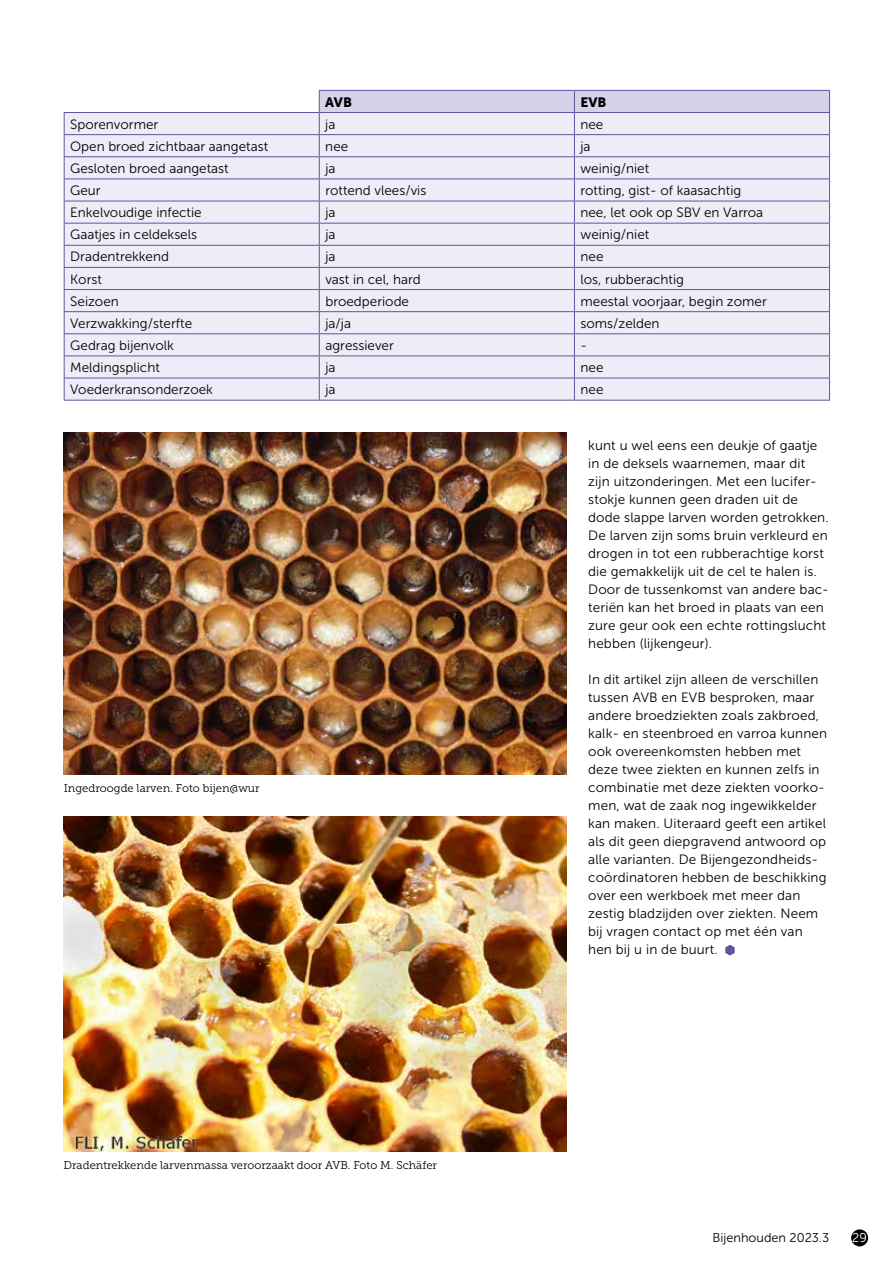
<style>
.page{position:relative;width:893px;height:1263px;background:#fff}
.page>*{position:absolute;margin:0;border:0;box-sizing:border-box;transform-origin:0 0}
.t1{font:13.5px/18px "Museo Sans 300";letter-spacing:.01em;color:#000}
.t2{font:13.5px "Museo Sans 900";color:#000}
.t3{font:12.75px "Museo Sans 300";color:#000}
.t4{font:12.75px "Museo Sans 300";color:#fff}
.t5{font:11.25px "Museo Slab 300";color:#000}
</style>
<div class="page">
<div style="left:65px;top:113px;width:254px;height:287px;background:#eeedf7"></div>
<hr style="left:64px;top:112px;width:255px;height:1px;background:#5e55a1">
<hr style="left:64px;top:134px;width:255px;height:1px;background:#5e55a1">
<hr style="left:64px;top:156px;width:255px;height:1px;background:#5e55a1">
<hr style="left:64px;top:179px;width:255px;height:1px;background:#5e55a1">
<hr style="left:64px;top:201px;width:255px;height:1px;background:#5e55a1">
<hr style="left:64px;top:223px;width:255px;height:1px;background:#5e55a1">
<hr style="left:64px;top:245px;width:255px;height:1px;background:#5e55a1">
<hr style="left:64px;top:267px;width:255px;height:1px;background:#5e55a1">
<hr style="left:64px;top:289px;width:255px;height:1px;background:#5e55a1">
<hr style="left:64px;top:311px;width:255px;height:1px;background:#5e55a1">
<hr style="left:64px;top:333px;width:255px;height:1px;background:#5e55a1">
<hr style="left:64px;top:356px;width:255px;height:1px;background:#5e55a1">
<hr style="left:64px;top:378px;width:255px;height:1px;background:#5e55a1">
<svg style="left:64px;top:113px;width:1px;height:287px"></svg>
<svg style="left:319px;top:90px;width:511px;height:310px;background:#e4e3f1"></svg>
<hr style="left:64px;top:400px;width:255px;height:1px;background:#5e55a1">
<hr style="left:319px;top:400px;width:255px;height:1px;background:#5e55a1">
<hr style="left:574px;top:400px;width:256px;height:1px;background:#5e55a1">
<img style="left:63px;top:817px;width:504px;height:335px">
<img style="left:64px;top:432px;width:503px;height:342px">
<svg style="left:725px;top:945px;width:10px;height:10px"></svg>
<div style="left:851px;top:1229px;width:17px;height:17px;background:#000;border-radius:50%"></div>
<p class="t2" style="left:325px;top:94px;width:28px">AVB</p>
<p class="t2" style="left:580px;top:94px;width:27px">EVB</p>
<p class="t1" style="left:70px;top:115px;width:90px">Sporenvormer</p>
<p class="t1" style="left:325px;top:115px;width:12px">ja</p>
<p class="t1" style="left:580px;top:115px;width:24px">nee</p>
<p class="t1" style="left:70px;top:137px;width:200px">Open broed zichtbaar aangetast</p>
<p class="t1" style="left:325px;top:137px;width:24px">nee</p>
<p class="t1" style="left:580px;top:137px;width:12px">ja</p>
<p class="t1" style="left:70px;top:159px;width:160px">Gesloten broed aangetast</p>
<p class="t1" style="left:325px;top:159px;width:12px">ja</p>
<p class="t1" style="left:580px;top:159px;width:70px">weinig/niet</p>
<p class="t1" style="left:70px;top:181px;width:32px">Geur</p>
<p class="t1" style="left:325px;top:181px;width:102px">rottend vlees/vis</p>
<p class="t1" style="left:580px;top:181px;width:162px">rotting, gist- of kaasachtig</p>
<p class="t1" style="left:70px;top:204px;width:133px">Enkelvoudige infectie</p>
<p class="t1" style="left:325px;top:204px;width:12px">ja</p>
<p class="t1" style="left:580px;top:204px;width:184px">nee, let ook op SBV en Varroa</p>
<p class="t1" style="left:70px;top:226px;width:128px">Gaatjes in celdeksels</p>
<p class="t1" style="left:325px;top:226px;width:12px">ja</p>
<p class="t1" style="left:580px;top:226px;width:70px">weinig/niet</p>
<p class="t1" style="left:70px;top:248px;width:100px">Dradentrekkend</p>
<p class="t1" style="left:325px;top:248px;width:12px">ja</p>
<p class="t1" style="left:580px;top:248px;width:24px">nee</p>
<p class="t1" style="left:70px;top:270px;width:33px">Korst</p>
<p class="t1" style="left:325px;top:270px;width:97px">vast in cel, hard</p>
<p class="t1" style="left:581px;top:270px;width:105px">los, rubberachtig</p>
<p class="t1" style="left:70px;top:292px;width:50px">Seizoen</p>
<p class="t1" style="left:325px;top:292px;width:85px">broedperiode</p>
<p class="t1" style="left:581px;top:292px;width:188px">meestal voorjaar, begin zomer</p>
<p class="t1" style="left:70px;top:314px;width:123px">Verzwakking/sterfte</p>
<p class="t1" style="left:325px;top:314px;width:27px">ja/ja</p>
<p class="t1" style="left:581px;top:314px;width:81px">soms/zelden</p>
<p class="t1" style="left:70px;top:336px;width:105px">Gedrag bijenvolk</p>
<p class="t1" style="left:325px;top:336px;width:70px">agressiever</p>
<p class="t1" style="left:581px;top:336px;width:8px">-</p>
<p class="t1" style="left:70px;top:358px;width:91px">Meldingsplicht</p>
<p class="t1" style="left:325px;top:358px;width:12px">ja</p>
<p class="t1" style="left:581px;top:358px;width:24px">nee</p>
<p class="t1" style="left:70px;top:381px;width:144px">Voederkransonderzoek</p>
<p class="t1" style="left:325px;top:381px;width:12px">ja</p>
<p class="t1" style="left:581px;top:381px;width:24px">nee</p>
<p class="t5" style="left:64px;top:782px;width:198px">Ingedroogde larven. Foto bijen@wur</p>
<p class="t5" style="left:63px;top:1159px;width:375px">Dradentrekkende larvenmassa veroorzaakt door AVB. Foto M. Schäfer</p>
<p class="t1" style="left:588px;top:436px;width:242px">kunt u wel eens een deukje of gaatje in de deksels waarnemen, maar dit zijn uitzonderingen. Met een lucifer&shy;stokje kunnen geen draden uit de dode slappe larven worden getrokken.<br>De larven zijn soms bruin verkleurd en drogen in tot een rubberachtige korst die gemakkelijk uit de cel te halen is.<br>Door de tussenkomst van andere bac&shy;teriën kan het broed in plaats van een zure geur ook een echte rottingslucht hebben (lijkengeur).</p>
<p class="t1" style="left:588px;top:670px;width:240px">In dit artikel zijn alleen de verschillen tussen AVB en EVB besproken, maar andere broedziekten zoals zakbroed, kalk- en steenbroed en varroa kunnen ook overeenkomsten hebben met deze twee ziekten en kunnen zelfs in combinatie met deze ziekten voorko&shy;men, wat de zaak nog ingewikkelder kan maken. Uiteraard geeft een artikel als dit geen diepgravend antwoord op alle varianten. De Bijengezondheids&shy;coördinatoren hebben de beschikking over een werkboek met meer dan zestig bladzijden over ziekten. Neem bij vragen contact op met één van hen bij u in de buurt.</p>
<p class="t3" style="left:712px;top:1231px;width:118px">Bijenhouden 2023.3</p>
<p class="t4" style="left:852px;top:1231px;width:16px">29</p>
</div>
